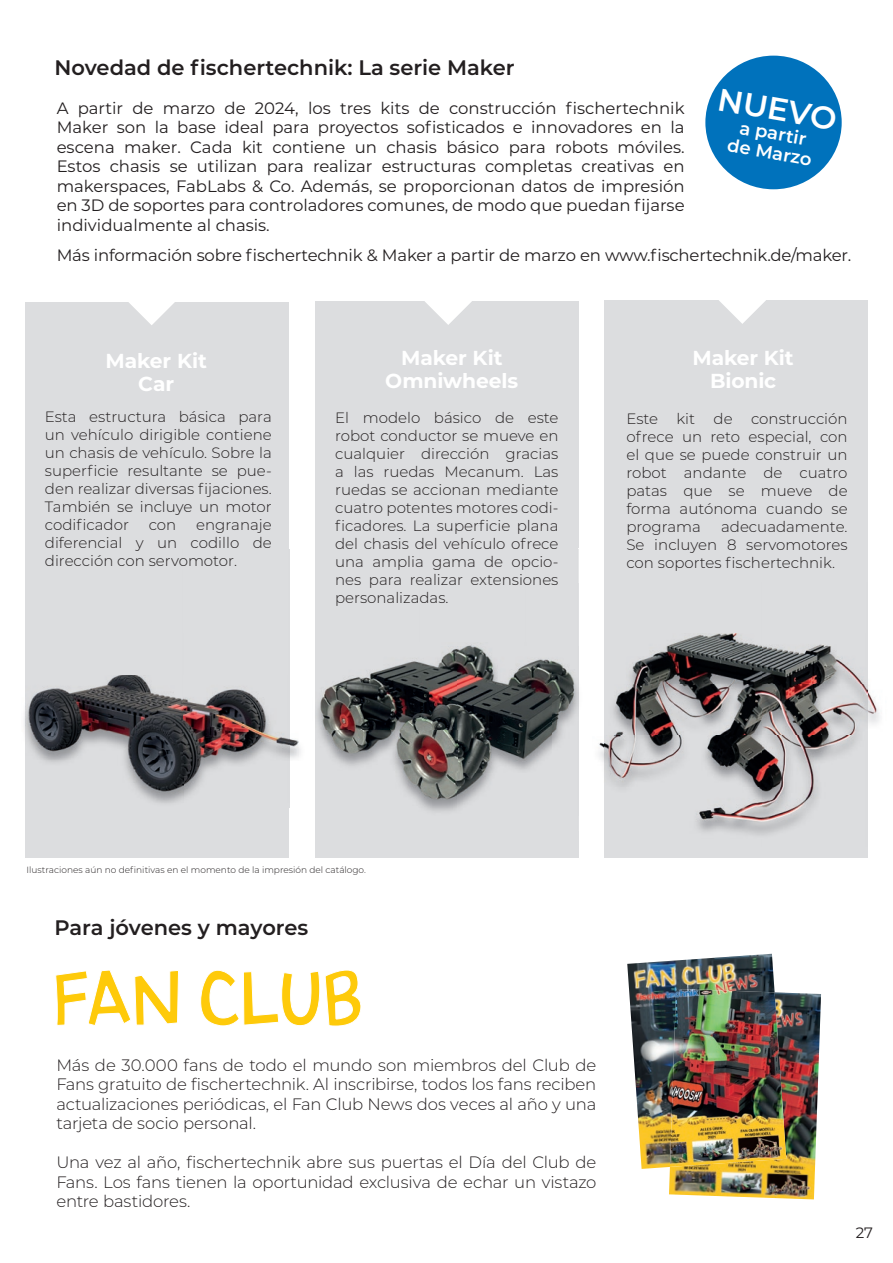
<style>
.page{position:relative;width:893px;height:1263px;background:#fff}
.page>*{position:absolute;margin:0;border:0;box-sizing:border-box;transform-origin:0 0}
.t1{font:600 31.5px "Montserrat";color:#fff}
.t2{font:600 21px "Montserrat";color:#231f20}
.t3{font:700 20.25px/22.5px "Montserrat";letter-spacing:-.005em;color:#fff;text-align:center}
.t4{font:600 18px/19.5px "Montserrat";color:#fff;text-align:center}
.t5{font:16.5px/19.5px "Montserrat";letter-spacing:-.01em;color:#231f20;text-align:justify}
.t6{font:300 16.5px/19.5px "Montserrat";letter-spacing:-.01em;color:#231f20;text-align:justify}
.t7{font:300 15px/18px "Montserrat";color:#231f20;text-align:justify}
.t8{font:15px "Montserrat";color:#231f20}
.t9{font:300 9px "Montserrat";color:#231f20}
</style>
<div class="page">
<div style="left:26px;top:302px;width:263px;height:555px;background:#dcdddf"></div>
<div style="left:604px;top:300px;width:264px;height:557px;background:#dcdddf"></div>
<div style="left:315px;top:301px;width:264px;height:556px;background:#dcdddf"></div>
<svg style="left:129px;top:302px;width:46px;height:23px"></svg>
<svg style="left:425px;top:301px;width:47px;height:24px"></svg>
<svg style="left:719px;top:300px;width:47px;height:24px"></svg>
<img style="left:25px;top:549px;width:273px;height:254px">
<img style="left:24px;top:675px;width:2px;height:128px">
<img style="left:604px;top:633px;width:264px;height:202px">
<img style="left:599px;top:742px;width:5px;height:20px">
<img style="left:868px;top:690px;width:12px;height:34px">
<div style="left:707px;top:58px;width:133px;height:129px;background:#0072bc;border-radius:50%"></div>
<div style="left:705px;top:56px;width:137px;height:133px;border:4px solid #0072bc;border-radius:50%"></div>
<img style="left:316px;top:647px;width:263px;height:164px">
<svg style="left:55px;top:970px;width:306px;height:56px"></svg>
<img style="left:669px;top:992px;width:152px;height:207px">
<img style="left:627px;top:954px;width:148px;height:215px">
<img style="left:670px;top:989px;width:116px;height:178px">
<h2 class="t2" style="left:55px;top:52px;width:462px">Novedad de fischertechnik: La serie Maker</h2>
<p class="t5" style="left:57px;top:98px;width:629px">A partir de marzo de 2024, los tres kits de construcción fischertechnik Maker son la base ideal para proyectos sofisticados e innovadores en la escena maker. Cada kit contiene un chasis básico para robots móviles.<br>Estos chasis se utilizan para realizar estructuras completas creativas en makerspaces, FabLabs &amp; Co. Además, se proporcionan datos de impresión en 3D de soportes para controladores comunes, de modo que puedan fijarse individualmente al chasis.</p>
<h1 class="t1" style="left:722px;top:77px;width:121px;rotate:10deg">NUEVO</h1>
<p class="t4" style="left:733px;top:115px;width:87px;rotate:10deg">a partir de Marzo</p>
<p class="t5" style="left:57px;top:244px;width:796px">Más información sobre fischertechnik &amp; Maker a partir de marzo en www.fischertechnik.de/maker.</p>
<h3 class="t3" style="left:106px;top:349px;width:103px">Maker Kit<br>Car</h3>
<p class="t7" style="left:45px;top:407px;width:228px">Esta estructura básica para un vehículo dirigible contiene un chasis de vehículo. Sobre la superficie resultante se pue&shy;den realizar diversas fijaciones.<br>También se incluye un motor codificador</p>
<p class="t7" style="left:45px;top:515px;width:228px;text-indent:151px">engranaje diferencial y un codillo de dirección con servomotor.</p>
<p class="t7" style="left:149px;top:515px;width:29px">con</p>
<h3 class="t3" style="left:385px;top:346px;width:134px">Maker Kit<br>Omniwheels</h3>
<p class="t7" style="left:335px;top:408px;width:225px">El modelo básico de este robot conductor se mueve en cualquier dirección gracias a las ruedas Mecanum. Las ruedas se accionan mediante cuatro potentes motores codi&shy;ficadores. La superficie plana del chasis del vehículo ofrece una amplia gama de opcio&shy;nes para realizar extensiones personalizadas.</p>
<h3 class="t3" style="left:692px;top:346px;width:103px">Maker Kit<br>Bionic</h3>
<p class="t7" style="left:626px;top:410px;width:223px">Este kit de construcción ofrece un reto especial, con el que se puede construir un robot andante de cuatro patas que se mueve de forma autónoma cuando se programa</p>
<p class="t7" style="left:626px;top:518px;width:223px;text-indent:95px">adecuadamente.<br>Se incluyen 8 servomotores con soportes fischertechnik.</p>
<p class="t9" style="left:27px;top:864px;width:341px">Ilustraciones aún no definitivas en el momento de la impresión del catálogo.</p>
<h2 class="t2" style="left:55px;top:912px;width:255px">Para jóvenes y mayores</h2>
<p class="t6" style="left:56px;top:1054px;width:542px">Más de 30.000 fans de todo el mundo son miembros del Club de Fans gratuito de fischertechnik. Al inscribirse, todos los fans reciben actualizaciones periódicas, el Fan Club News dos veces al año y una tarjeta de socio personal.</p>
<p class="t6" style="left:56px;top:1152px;width:542px">Una vez al año, fischertechnik abre sus puertas el Día del Club de Fans. Los fans tienen la oportunidad exclusiva de echar un vistazo entre bastidores.</p>
<p class="t8" style="left:856px;top:1222px;width:19px">27</p>
</div>
